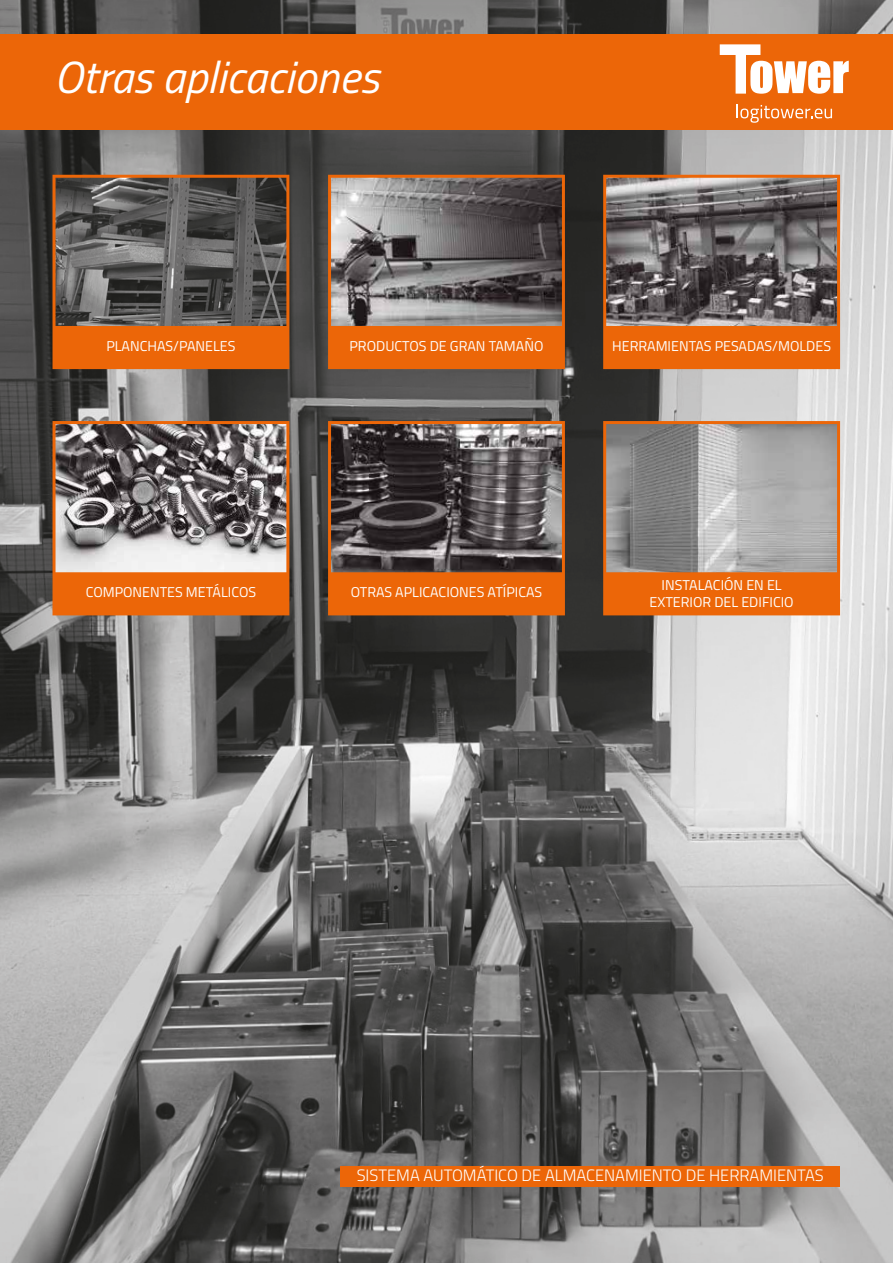
<style>
.page{position:relative;width:893px;height:1263px;background:#fff}
.page>*{position:absolute;margin:0;border:0;box-sizing:border-box;transform-origin:0 0}
.t1{font:italic 45.15px "Titillium Web";color:#fff}
.t2{font:300 16.5px "Titillium Web";color:#fff}
.t3{font:14.25px/17.1px "Titillium Web";color:#fff;text-align:center}
</style>
<div class="page">
<img style="left:0;top:0;width:893px;height:1263px">
<div style="left:0;top:34px;width:893px;height:95px;background:#ec6608"></div>
<svg style="left:720px;top:44px;width:129px;height:50px"></svg>
<svg style="left:736px;top:105px;width:96px;height:18px"></svg>
<svg style="left:53px;top:175px;width:236px;height:194px"></svg>
<svg style="left:53px;top:421px;width:236px;height:194px"></svg>
<svg style="left:328px;top:175px;width:237px;height:194px"></svg>
<svg style="left:328px;top:421px;width:237px;height:194px"></svg>
<svg style="left:603px;top:175px;width:237px;height:194px"></svg>
<svg style="left:603px;top:421px;width:237px;height:194px"></svg>
<div style="left:340px;top:1166px;width:500px;height:20px;background:#ec6608"></div>
<h1 class="t1" style="left:54px;top:44px;width:327px">Otras aplicaciones</h1>
<p class="t3" style="left:106px;top:337px;width:131px">PLANCHAS/PANELES</p>
<p class="t3" style="left:349px;top:337px;width:195px">PRODUCTOS DE GRAN TAMAÑO</p>
<p class="t3" style="left:612px;top:337px;width:220px">HERRAMIENTAS PESADAS/MOLDES</p>
<p class="t3" style="left:86px;top:583px;width:172px">COMPONENTES METÁLICOS</p>
<p class="t3" style="left:351px;top:583px;width:193px">OTRAS APLICACIONES ATÍPICAS</p>
<p class="t3" style="left:650px;top:575px;width:146px">INSTALACIÓN EN EL<br>EXTERIOR DEL EDIFICIO</p>
<p class="t2" style="left:357px;top:1163px;width:469px">SISTEMA AUTOMÁTICO DE ALMACENAMIENTO DE HERRAMIENTAS</p>
</div>
